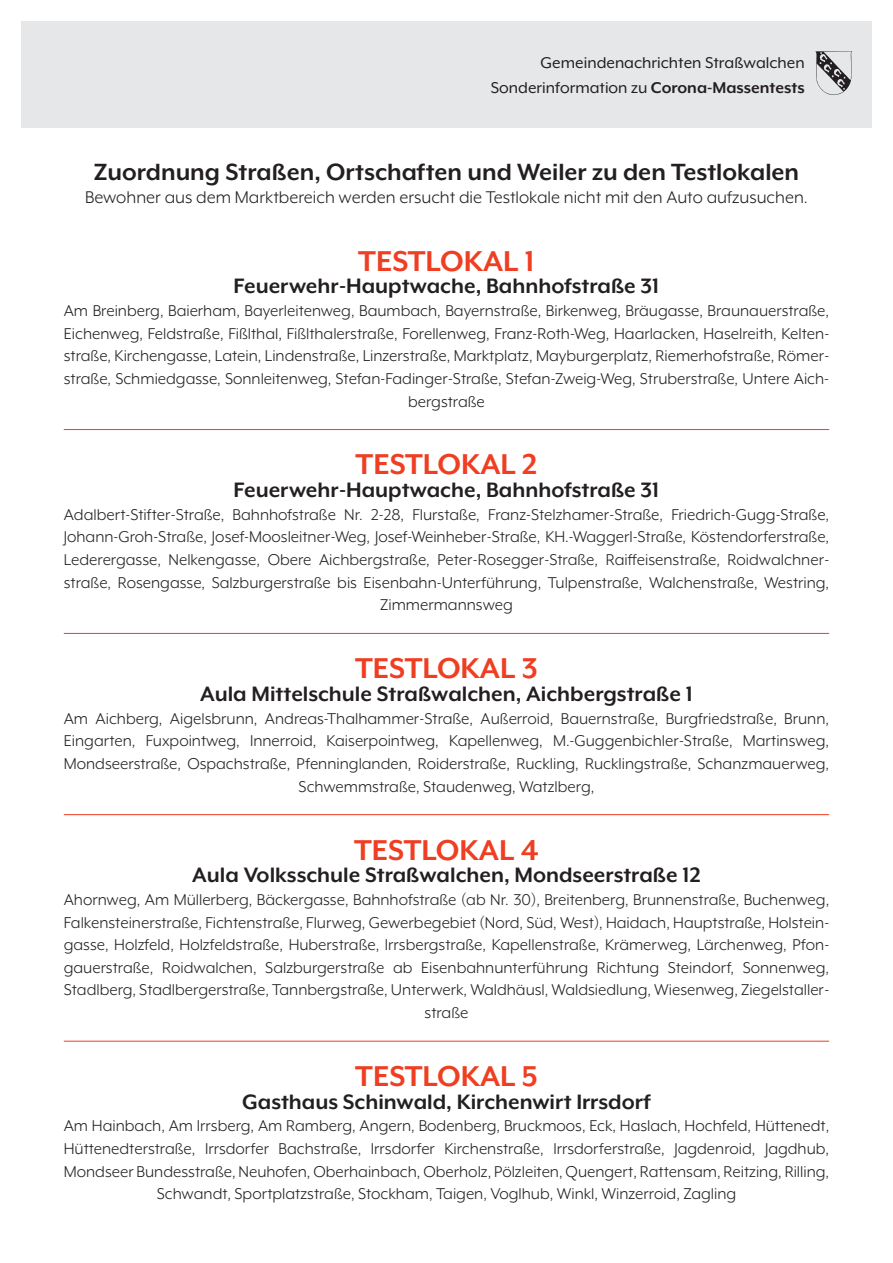
<style>
.page{position:relative;width:893px;height:1263px;background:#fff}
.page>*{position:absolute;margin:0;border:0;box-sizing:border-box;transform-origin:0 0}
.t1{font:700 33px "Mr Eaves XL Mod OT";color:#ef3e22}
.t2{font:700 27px "Mr Eaves XL Mod OT";color:#231f20}
.t3{font:700 24px "Mr Eaves XL Mod OT";color:#231f20}
.t4{font:19.5px "Mr Eaves XL Mod OT";color:#231f20}
.t5{font:18px/22.6px "Mr Eaves XL Mod OT";color:#231f20;text-align:center}
.t6{font:18px "Mr Eaves XL Mod OT";color:#231f20}
.s1{font-weight:700}
</style>
<div class="page">
<div style="left:21px;top:21px;width:851px;height:107px;background:#e6e7e9"></div>
<svg style="left:815px;top:51px;width:37px;height:44px"></svg>
<hr style="left:64px;top:429px;width:765px;height:1px;background:#ef3e22">
<hr style="left:64px;top:633px;width:765px;height:1px;background:#ef3e22">
<hr style="left:64px;top:814px;width:765px;height:1px;background:#ef3e22">
<hr style="left:64px;top:1041px;width:765px;height:1px;background:#ef3e22">
<p class="t6" style="left:541px;top:54px;width:266px">Gemeindenachrichten Straßwalchen</p>
<p class="t6" style="left:491px;top:79px;width:315px">Sonderinformation zu <span class="s1">Corona-Massentests</span></p>
<h2 class="t2" style="left:94px;top:158px;width:707px">Zuordnung Straßen, Ortschaften und Weiler zu den Testlokalen</h2>
<p class="t4" style="left:85px;top:187px;width:724px">Bewohner aus dem Marktbereich werden ersucht die Testlokale nicht mit den Auto aufzusuchen.</p>
<h1 class="t1" style="left:358px;top:244px;width:178px">TESTLOKAL 1</h1>
<h3 class="t3" style="left:234px;top:274px;width:427px">Feuerwehr-Hauptwache, Bahnhofstraße 31</h3>
<p class="t5" style="left:64px;top:299px;width:767px">Am Breinberg, Baierham, Bayerleitenweg, Baumbach, Bayernstraße, Birkenweg, Bräugasse, Braunauerstraße, Eichenweg, Feldstraße, Fißlthal, Fißlthalerstraße, Forellenweg, Franz-Roth-Weg, Haarlacken, Haselreith, Kelten&shy;straße, Kirchengasse, Latein, Lindenstraße, Linzerstraße, Marktplatz, Mayburgerplatz, Riemerhofstraße, Römer&shy;straße, Schmiedgasse, Sonnleitenweg, Stefan-Fadinger-Straße, Stefan-Zweig-Weg, Struberstraße, Untere Aich&shy;bergstraße</p>
<h1 class="t1" style="left:356px;top:448px;width:183px">TESTLOKAL 2</h1>
<h3 class="t3" style="left:234px;top:478px;width:427px">Feuerwehr-Hauptwache, Bahnhofstraße 31</h3>
<p class="t5" style="left:64px;top:503px;width:767px">Adalbert-Stifter-Straße, Bahnhofstraße Nr. 2-28, Flurstaße, Franz-Stelzhamer-Straße, Friedrich-Gugg-Straße, Johann-Groh-Straße, Josef-Moosleitner-Weg, Josef-Weinheber-Straße, KH.-Waggerl-Straße, Köstendorferstraße, Lederergasse, Nelkengasse, Obere Aichbergstraße, Peter-Rosegger-Straße, Raiffeisenstraße, Roidwalchner&shy;straße, Rosengasse, Salzburgerstraße bis Eisenbahn-Unterführung, Tulpenstraße, Walchenstraße, Westring, Zimmermannsweg</p>
<h1 class="t1" style="left:355px;top:652px;width:184px">TESTLOKAL 3</h1>
<h3 class="t3" style="left:200px;top:682px;width:494px">Aula Mittelschule Straßwalchen, Aichbergstraße 1</h3>
<p class="t5" style="left:64px;top:707px;width:767px">Am Aichberg, Aigelsbrunn, Andreas-Thalhammer-Straße, Außerroid, Bauernstraße, Burgfriedstraße, Brunn, Eingarten, Fuxpointweg, Innerroid, Kaiserpointweg, Kapellenweg, M.-Guggenbichler-Straße, Martinsweg, Mondseerstraße, Ospachstraße, Pfenninglanden, Roiderstraße, Ruckling, Rucklingstraße, Schanzmauerweg, Schwemmstraße, Staudenweg, Watzlberg,</p>
<h1 class="t1" style="left:354px;top:833px;width:186px">TESTLOKAL 4</h1>
<h3 class="t3" style="left:192px;top:863px;width:510px">Aula Volksschule Straßwalchen, Mondseerstraße 12</h3>
<p class="t5" style="left:64px;top:888px;width:767px">Ahornweg, Am Müllerberg, Bäckergasse, Bahnhofstraße (ab Nr. 30), Breitenberg, Brunnenstraße, Buchenweg, Falkensteinerstraße, Fichtenstraße, Flurweg, Gewerbegebiet (Nord, Süd, West), Haidach, Hauptstraße, Holstein&shy;gasse, Holzfeld, Holzfeldstraße, Huberstraße, Irrsbergstraße, Kapellenstraße, Krämerweg, Lärchenweg, Pfon&shy;gauerstraße, Roidwalchen, Salzburgerstraße ab Eisenbahnunterführung Richtung Steindorf, Sonnenweg, Stadlberg, Stadlbergerstraße, Tannbergstraße, Unterwerk, Waldhäusl, Waldsiedlung, Wiesenweg, Ziegelstaller&shy;straße</p>
<h1 class="t1" style="left:355px;top:1060px;width:184px">TESTLOKAL 5</h1>
<h3 class="t3" style="left:242px;top:1089px;width:410px">Gasthaus Schinwald, Kirchenwirt Irrsdorf</h3>
<p class="t5" style="left:64px;top:1115px;width:767px">Am Hainbach, Am Irrsberg, Am Ramberg, Angern, Bodenberg, Bruckmoos, Eck, Haslach, Hochfeld, Hüttenedt, Hüttenedterstraße, Irrsdorfer Bachstraße, Irrsdorfer Kirchenstraße, Irrsdorferstraße, Jagdenroid, Jagdhub, Mondseer Bundesstraße, Neuhofen, Oberhainbach, Oberholz, Pölzleiten, Quengert, Rattensam, Reitzing, Rilling, Schwandt, Sportplatzstraße, Stockham, Taigen, Voglhub, Winkl, Winzerroid, Zagling</p>
</div>
